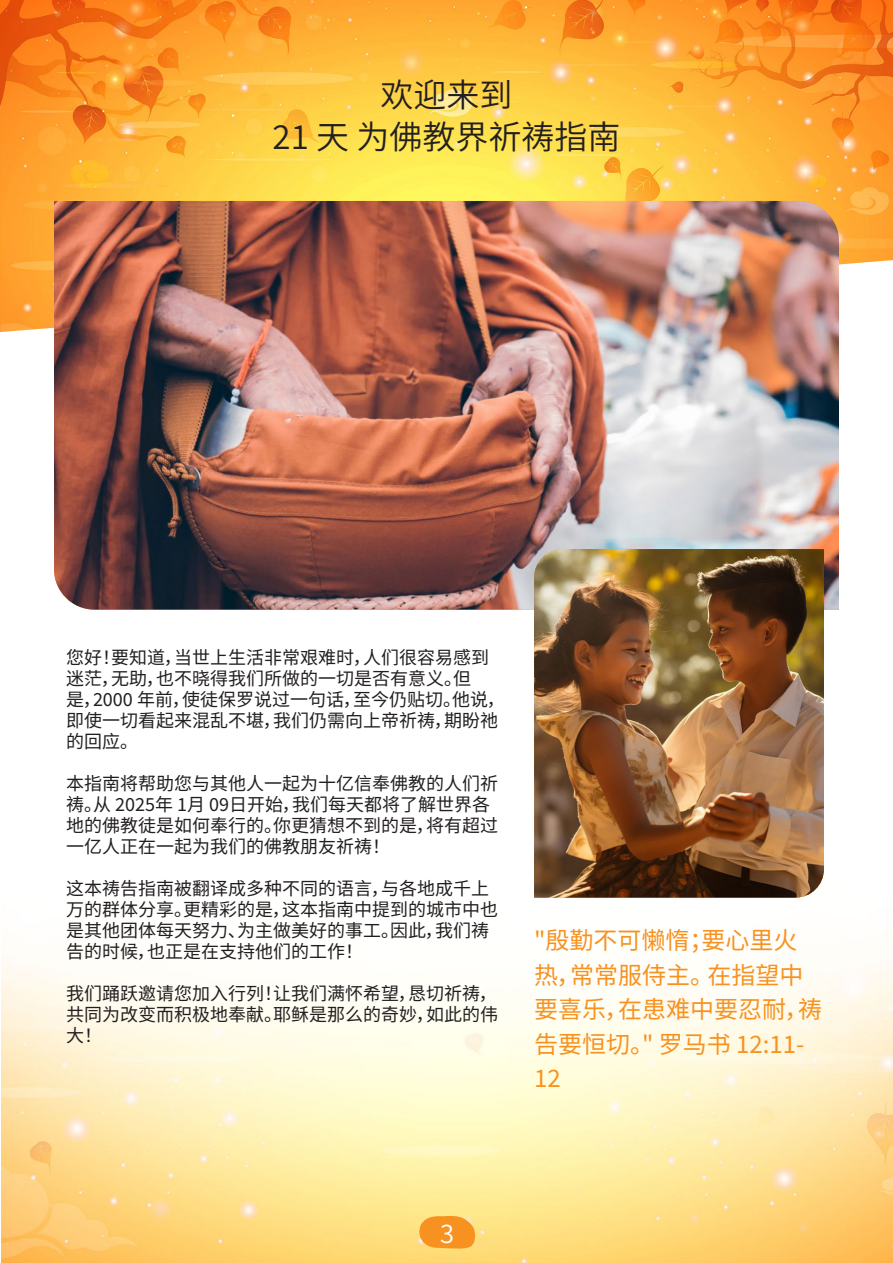
<style>
.page{position:relative;width:893px;height:1263px;background:#fff}
.page>*{position:absolute;margin:0;border:0;box-sizing:border-box;transform-origin:0 0}
.City_Name{font:33px "Source Han Sans CN";color:#231f20}
.t1{font:25.5px "Source Han Sans CN";color:#fff}
.t2{font:24px/34.5px "Source Han Sans CN";color:#f79220}
.t3{font:18px/21px "Source Han Sans CN";color:#231f20}
</style>
<div class="page">
<img style="left:2px;top:955px;width:891px;height:308px">
<svg style="left:416px;top:1214px;width:60px;height:36px;background:#f8a83d"></svg>
<img style="left:0;top:0;width:893px;height:332px">
<img style="left:54px;top:201px;width:785px;height:409px">
<img style="left:534px;top:549px;width:290px;height:349px">
<p class="City_Name" style="left:381px;top:76px;width:133px">欢迎来到</p>
<p class="City_Name" style="left:273px;top:118px;width:349px">21 天 为佛教界祈祷指南</p>
<p class="t3" style="left:66px;top:647px;width:440px">您好！要知道，当世上生活非常艰难时，人们很容易感到迷茫，无助，也不晓得我们所做的一切是否有意义。但<br>是，2000 年前，使徒保罗说过一句话，至今仍贴切。他说，即使一切看起来混乱不堪，我们仍需向上帝祈祷，期盼祂的回应。</p>
<p class="t3" style="left:66px;top:773px;width:433px">本指南将帮助您与其他人一起为十亿信奉佛教的人们祈祷。从 2025年 1月 09日开始，我们每天都将了解世界各地的佛教徒是如何奉行的。你更猜想不到的是，将有超过一亿人正在一起为我们的佛教朋友祈祷！</p>
<p class="t3" style="left:66px;top:878px;width:433px">这本祷告指南被翻译成多种不同的语言，与各地成千上万的群体分享。更精彩的是，这本指南中提到的城市中也是其他团体每天努力、为主做美好的事工。因此，我们祷告的时候，也正是在支持他们的工作！</p>
<p class="t3" style="left:66px;top:983px;width:433px;text-align:justify">我们踊跃邀请您加入行列！让我们满怀希望，恳切祈祷，共同为改变而积极地奉献。耶稣是那么的奇妙，如此的伟大！</p>
<p class="t2" style="left:534px;top:924px;width:289px">"殷勤不可懒惰；要心里火热，常常服侍主。在指望中要喜乐，在患难中要忍耐，祷告要恒切。" 罗马书 12:11-<br>12</p>
<h2 class="t1" style="left:440px;top:1219px;width:15px">3</h2>
</div>
